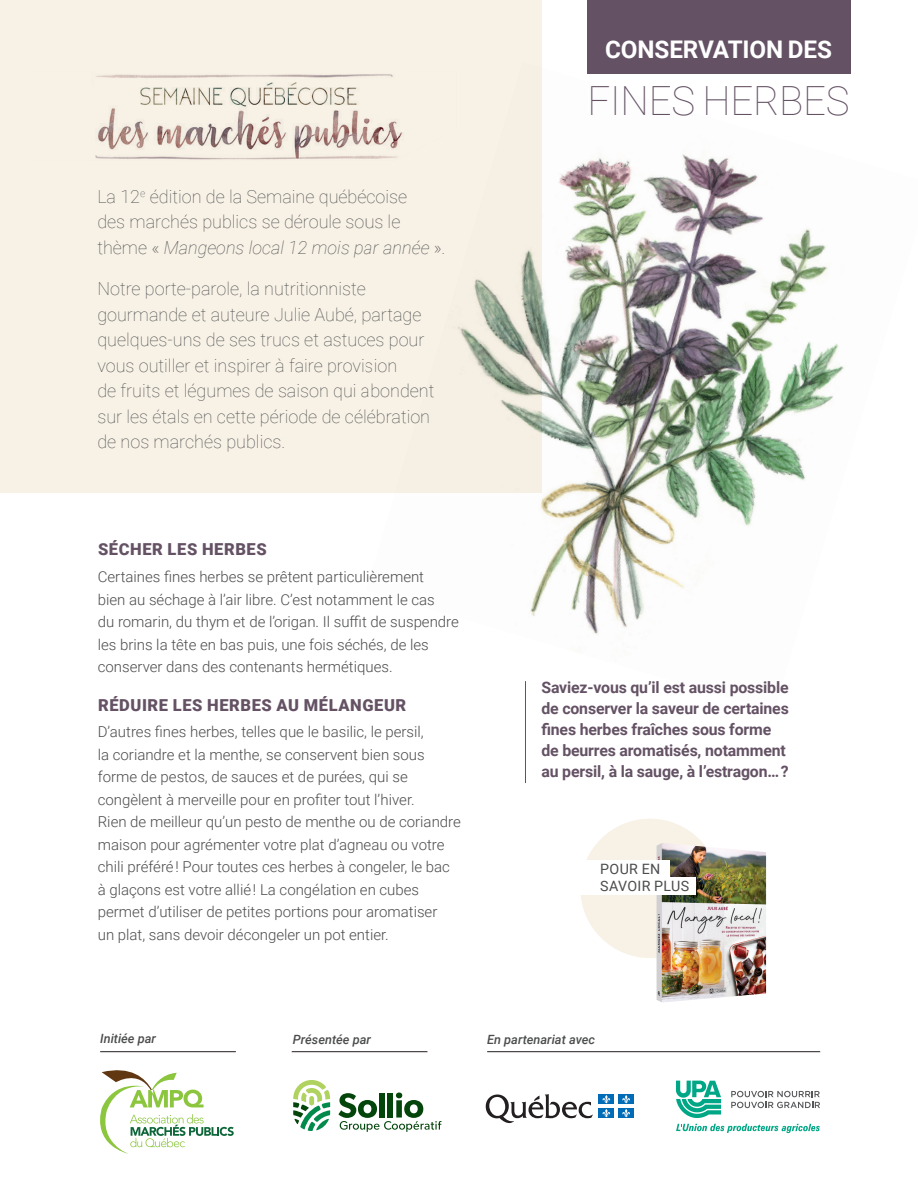
<style>
.page{position:relative;width:918px;height:1188px;background:#fff}
.page>*{position:absolute;margin:0;border:0;box-sizing:border-box;transform-origin:0 0}
.t1{font:100 40.2px "Roboto";letter-spacing:-.005em;color:#645264}
.t2{font:700 24.3px "Roboto";letter-spacing:-.005em;color:#fff}
.t3{font:100 18px/25.5px "Roboto";color:#4b4c4d}
.t4{font:900 16.5px "Roboto";letter-spacing:.035em;color:#645264}
.t5{font:700 15.9px/21px "Roboto";letter-spacing:-.01em;color:#645264}
.t6{font:300 15px/22.5px "Roboto";color:#4b4c4d}
.t7{font:14.25px/17.1px "Roboto";letter-spacing:.025em;color:#4b4c4d}
.t8{font:italic 500 12.75px "Roboto";color:#4b4c4d}
.s1{font-style:italic}
</style>
<div class="page">
<div style="left:0;top:0;width:541px;height:493px;background:#f7f1e6"></div>
<svg style="left:486px;top:1094px;width:107px;height:29px"></svg>
<div style="left:599px;top:1095px;width:15px;height:9px;background:#006cb7"></div>
<div style="left:618px;top:1095px;width:16px;height:9px;background:#006cb7"></div>
<div style="left:599px;top:1108px;width:15px;height:10px;background:#006cb7"></div>
<svg style="left:602px;top:1095px;width:8px;height:22px"></svg>
<div style="left:618px;top:1108px;width:16px;height:10px;background:#006cb7"></div>
<svg style="left:622px;top:1095px;width:8px;height:22px"></svg>
<svg style="left:731px;top:1091px;width:89px;height:17px"></svg>
<svg style="left:676px;top:1081px;width:45px;height:37px"></svg>
<svg style="left:676px;top:1124px;width:144px;height:9px"></svg>
<svg style="left:100px;top:1070px;width:134px;height:84px"></svg>
<svg style="left:293px;top:1080px;width:37px;height:51px"></svg>
<svg style="left:338px;top:1093px;width:104px;height:39px"></svg>
<hr style="left:292px;top:1051px;width:135px;height:1px;background:#231f20">
<hr style="left:100px;top:1051px;width:136px;height:1px;background:#231f20">
<hr style="left:487px;top:1051px;width:333px;height:1px;background:#231f20">
<img style="left:95px;top:74px;width:271px;height:86px">
<div style="left:580px;top:819px;width:140px;height:139px;background:#f7f1e6;border-radius:50%"></div>
<img style="left:366px;top:62px;width:485px;height:572px">
<div style="left:587px;top:0;width:263px;height:73px;background:#645264"></div>
<hr style="left:525px;top:681px;width:1px;height:102px;background:#645264">
<img style="left:657px;top:843px;width:109px;height:160px">
<div style="left:575px;top:877px;width:120px;height:17px;background:#fff"></div>
<div style="left:568px;top:860px;width:101px;height:17px;background:#fff"></div>
<p class="t3" style="left:97px;top:183px;width:350px">La 12<sup>e</sup> édition de la Semaine québécoise<br>des marchés publics se déroule sous le thème « <span class="s1">Mangeons local 12 mois par année</span> ».</p>
<p class="t3" style="left:97px;top:276px;width:339px">Notre porte-parole, la nutritionniste gourmande et auteure Julie Aubé, partage quelques-uns de ses trucs et astuces pour vous outiller et inspirer à faire provision<br>de fruits et légumes de saison qui abondent sur les étals en cette période de célébration de nos marchés publics.</p>
<p class="t4" style="left:98px;top:538px;width:170px">SÉCHER LES HERBES</p>
<p class="t6" style="left:98px;top:565px;width:363px">Certaines fines herbes se prêtent particulièrement<br>bien au séchage à l’air libre. C’est notamment le cas<br>du romarin, du thym et de l’origan. Il suffit de suspendre les brins la tête en bas puis, une fois séchés, de les conserver dans des contenants hermétiques.</p>
<p class="t4" style="left:98px;top:693px;width:310px">RÉDUIRE LES HERBES AU MÉLANGEUR</p>
<p class="t6" style="left:98px;top:720px;width:365px">D’autres fines herbes, telles que le basilic, le persil,<br>la coriandre et la menthe, se conservent bien sous forme de pestos, de sauces et de purées, qui se congèlent à merveille pour en profiter tout l’hiver.<br>Rien de meilleur qu’un pesto de menthe ou de coriandre maison pour agrémenter votre plat d’agneau ou votre chili préféré ! Pour toutes ces herbes à congeler, le bac à glaçons est votre allié ! La congélation en cubes permet d’utiliser de petites portions pour aromatiser<br>un plat, sans devoir décongeler un pot entier.</p>
<h2 class="t2" style="left:605px;top:33px;width:228px">CONSERVATION DES</h2>
<h1 class="t1" style="left:587px;top:72px;width:264px">FINES HERBES</h1>
<p class="t5" style="left:541px;top:676px;width:249px">Saviez-vous qu’il est aussi possible de conserver la saveur de certaines fines herbes fraîches sous forme de beurres aromatisés, notamment au persil, à la sauge, à l’estragon… ?</p>
<p class="t7" style="left:600px;top:860px;width:91px">POUR EN<br>SAVOIR PLUS</p>
<p class="t8" style="left:100px;top:1029px;width:57px">Initiée par</p>
<p class="t8" style="left:293px;top:1031px;width:79px">Présentée par</p>
<p class="t8" style="left:487px;top:1031px;width:109px">En partenariat avec</p>
</div>
